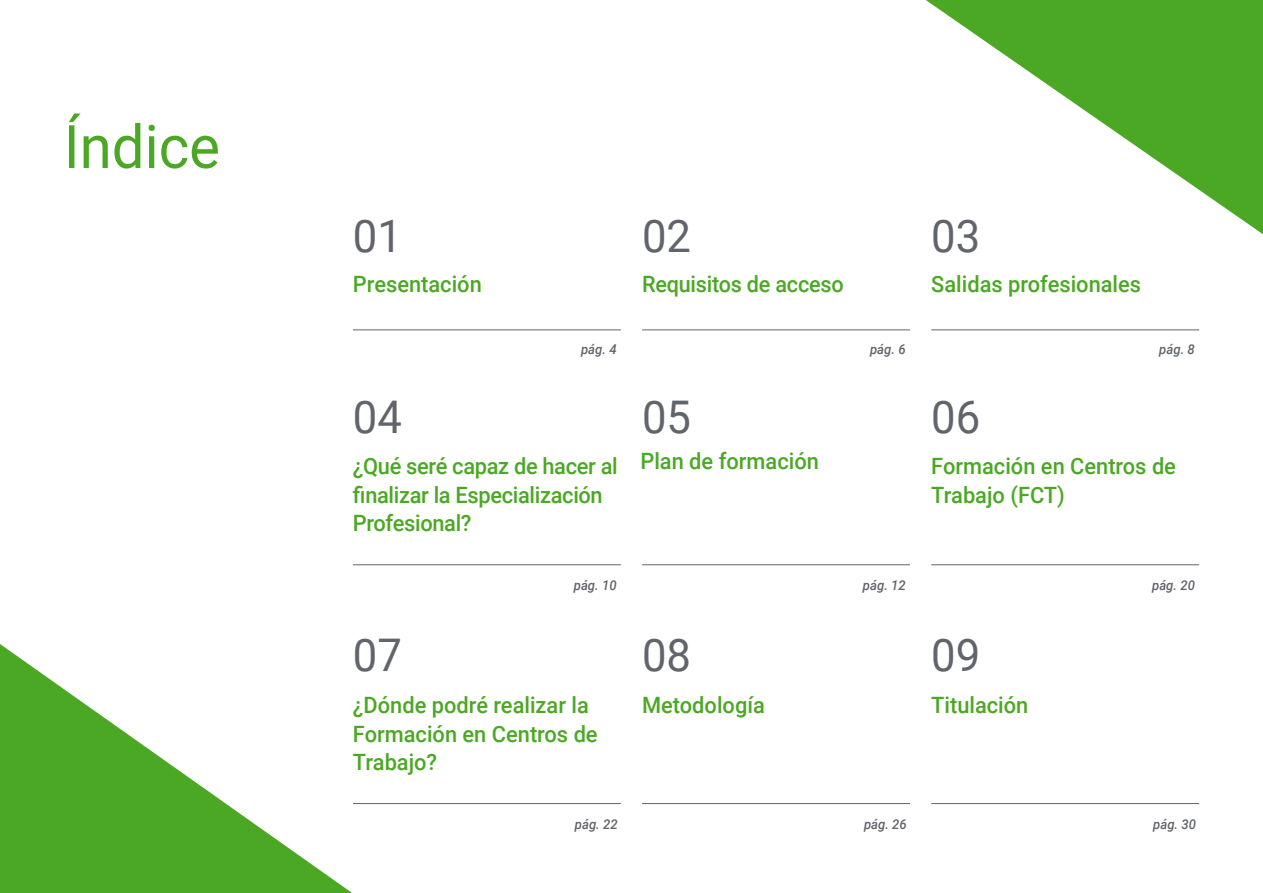
<style>
.page{position:relative;width:1263px;height:893px;background:#fff}
.page>*{position:absolute;margin:0;border:0;box-sizing:border-box;transform-origin:0 0}
.t1{font:60px "Roboto";color:#4ba824}
.t2{font:45px "Roboto";color:#61646a}
.t3{font:500 22.5px/28.5px "Roboto";color:#4ba824}
.t4{font:500 22.5px "Roboto";color:#4ba824;scale:.96 1}
.t5{font:italic 500 13.5px "Roboto";color:#61646a}
</style>
<div class="page">
<svg style="left:0;top:644px;width:352px;height:249px"></svg>
<svg style="left:926px;top:0;width:337px;height:234px"></svg>
<hr style="left:353px;top:329px;width:268px;height:1px;background:#61646a">
<hr style="left:931px;top:803px;width:268px;height:1px;background:#61646a">
<hr style="left:642px;top:329px;width:268px;height:1px;background:#61646a">
<hr style="left:931px;top:329px;width:268px;height:1px;background:#61646a">
<hr style="left:353px;top:564px;width:268px;height:1px;background:#61646a">
<hr style="left:642px;top:564px;width:268px;height:1px;background:#61646a">
<hr style="left:931px;top:564px;width:268px;height:1px;background:#61646a">
<hr style="left:642px;top:803px;width:268px;height:1px;background:#61646a">
<hr style="left:353px;top:803px;width:268px;height:1px;background:#61646a">
<h1 class="t1" style="left:64px;top:105px;width:158px">Índice</h1>
<h2 class="t2" style="left:353px;top:204px;width:51px">01</h2>
<h2 class="t2" style="left:642px;top:204px;width:51px">02</h2>
<h2 class="t2" style="left:931px;top:204px;width:51px">03</h2>
<p class="t3" style="left:353px;top:269px;width:130px">Presentación</p>
<p class="t4" style="left:642px;top:268px;width:211px">Requisitos de acceso</p>
<p class="t3" style="left:931px;top:269px;width:211px">Salidas profesionales</p>
<p class="t5" style="left:581px;top:340px;width:37px">pág. 4</p>
<p class="t5" style="left:870px;top:340px;width:37px">pág. 6</p>
<p class="t5" style="left:1159px;top:340px;width:37px">pág. 8</p>
<h2 class="t2" style="left:353px;top:385px;width:51px">04</h2>
<p class="t3" style="left:353px;top:451px;width:266px">¿Qué seré capaz de hacer al finalizar la Especialización<br>Profesional?</p>
<h2 class="t2" style="left:642px;top:385px;width:51px">05</h2>
<h2 class="t2" style="left:931px;top:385px;width:51px">06</h2>
<p class="t3" style="left:931px;top:451px;width:246px">Formación en Centros de<br>Trabajo (FCT)</p>
<p class="t3" style="left:640px;top:446px;width:180px">Plan de formación</p>
<h2 class="t2" style="left:353px;top:623px;width:51px">07</h2>
<p class="t5" style="left:574px;top:576px;width:44px">pág. 10</p>
<p class="t5" style="left:863px;top:576px;width:44px">pág. 12</p>
<p class="t5" style="left:1152px;top:576px;width:44px">pág. 20</p>
<h2 class="t2" style="left:642px;top:623px;width:51px">08</h2>
<h2 class="t2" style="left:931px;top:623px;width:51px">09</h2>
<p class="t3" style="left:353px;top:690px;width:246px">¿Dónde podré realizar la<br>Formación en Centros de<br>Trabajo?</p>
<p class="t3" style="left:642px;top:690px;width:124px">Metodología</p>
<p class="t3" style="left:931px;top:690px;width:99px">Titulación</p>
<p class="t5" style="left:575px;top:815px;width:44px">pág. 22</p>
<p class="t5" style="left:864px;top:815px;width:44px">pág. 26</p>
<p class="t5" style="left:1153px;top:815px;width:44px">pág. 30</p>
</div>
